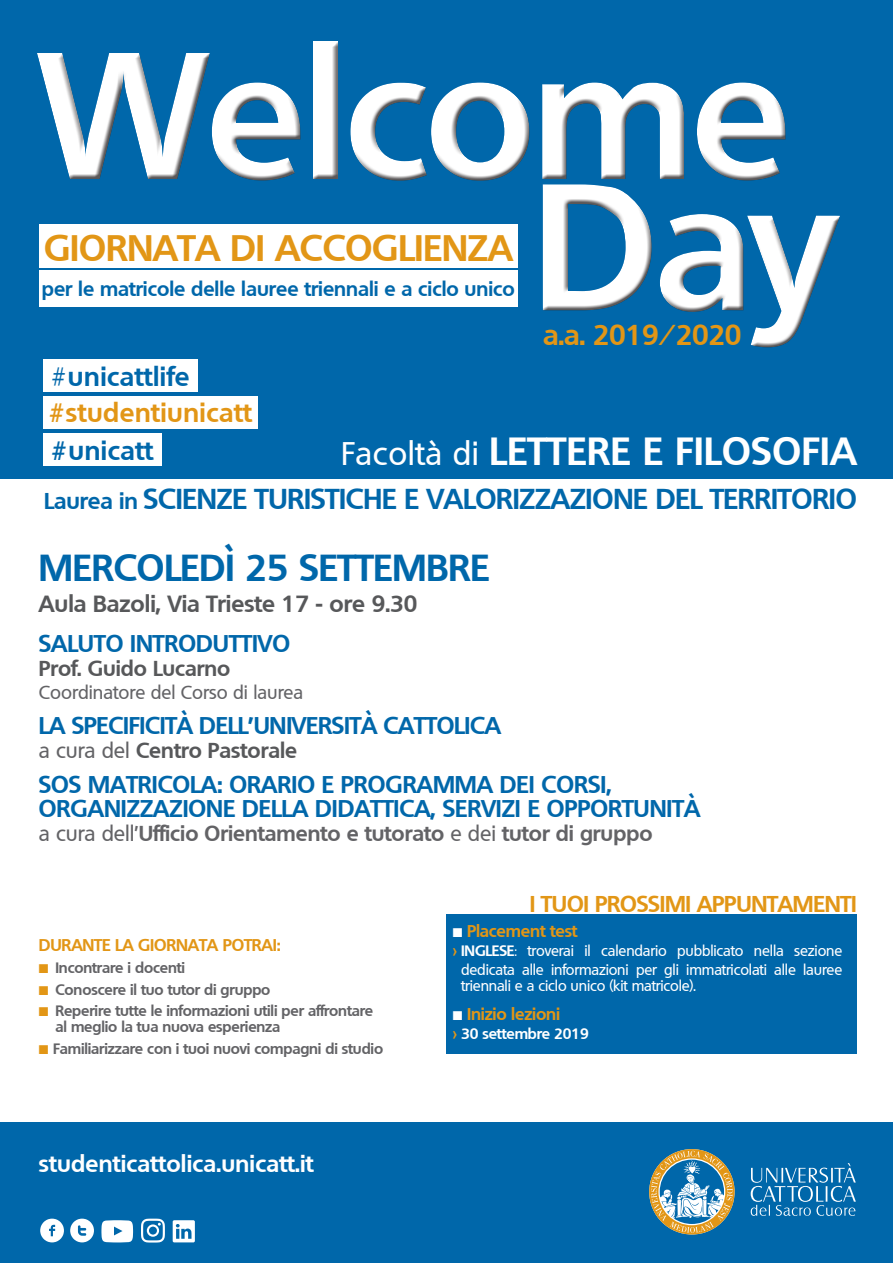
<style>
.page{position:relative;width:893px;height:1263px;background:#fff}
.page>*{position:absolute;margin:0;border:0;box-sizing:border-box;transform-origin:0 0}
.t1{font:700 174.6px/131.4px "Quebec";letter-spacing:-.01em;color:#fff;text-align:right}
.t2{font:700 38.25px "Quebec";letter-spacing:.02em;color:#fff}
.t3{font:700 36.6px "Quebec";color:#0067aa}
.t4{font:700 36px "Quebec";color:#e29616}
.t5{font:700 28.05px "Quebec";letter-spacing:-.005em;color:#0067aa}
.t6{font:700 28.05px "Quebec";letter-spacing:-.01em;color:#e29616}
.t7{font:700 25.95px "Quebec";letter-spacing:.02em;color:#0067aa}
.t8{font:700 25.95px "Quebec";letter-spacing:.02em;color:#e29616}
.t9{font:700 23.55px/24.2px "Quebec";color:#0067aa}
.t10{font:700 22.95px "Quebec";letter-spacing:.01em;color:#fff}
.t11{font:700 22.8px "Quebec";color:#57585a}
.t12{font:700 22.35px "Quebec";letter-spacing:-.01em;color:#e29616}
.t13{font:700 21px "Quebec";color:#636366}
.t14{font:700 21px "Quebec";color:#57585a}
.t15{font:700 19.8px "Quebec";color:#0067aa}
.t16{font:500 18.45px "Quebec";color:#636366}
.t17{font:700 16.65px "Quebec";letter-spacing:-.01em;color:#e29616}
.t18{font:700 14.7px/15.9px "Quebec";letter-spacing:-.01em;color:#636366}
.t19{font:500 14.7px/19px "Quebec";letter-spacing:-.01em;color:#fff;text-align:center}
.t20{font:700 14.7px "Quebec";letter-spacing:-.01em;color:#fff}
.s1{font-weight:400}
.s2{font-weight:500;font-size:31.8px}
.s3{font-size:22.35px}
.s4{font-weight:500;color:#636366}
.s5{font-weight:500}
.s6{color:#e29616}
.s7{color:#fff}
.s8{font-weight:700;color:#e29616}
.s9{font-weight:700}
</style>
<div class="page">
<div style="left:0;top:1122px;width:893px;height:141px;background:#0067aa"></div>
<div style="left:0;top:0;width:893px;height:478px;background:#0067aa"></div>
<svg style="left:649px;top:1149px;width:86px;height:85px"></svg>
<svg style="left:751px;top:1163px;width:105px;height:53px"></svg>
<div style="left:58px;top:38px;width:787px;height:315px;background:#231f20;opacity:.75"></div>
<svg style="left:40px;top:1218px;width:24px;height:24px"></svg>
<svg style="left:70px;top:1218px;width:24px;height:24px"></svg>
<svg style="left:101px;top:1220px;width:32px;height:22px"></svg>
<svg style="left:141px;top:1218px;width:24px;height:24px"></svg>
<svg style="left:173px;top:1220px;width:22px;height:22px"></svg>
<div style="left:43px;top:433px;width:119px;height:32px;background:#fff"></div>
<div style="left:43px;top:396px;width:215px;height:32px;background:#fff"></div>
<div style="left:43px;top:359px;width:155px;height:33px;background:#fff"></div>
<div style="left:39px;top:224px;width:479px;height:44px;background:#fff"></div>
<div style="left:39px;top:271px;width:479px;height:36px;background:#fff"></div>
<div style="left:446px;top:914px;width:411px;height:139px;background:#0067aa"></div>
<h1 class="t1" style="left:39px;top:45px;width:799px">Welcome<br>Day</h1>
<p class="t4" style="left:44px;top:224px;width:470px">GIORNATA DI ACCOGLIENZA</p>
<p class="t15" style="left:42px;top:275px;width:475px">per le matricole delle lauree triennali e a ciclo unico</p>
<p class="t6" style="left:543px;top:317px;width:200px">a.a. 2019/2020</p>
<p class="t7" style="left:51px;top:359px;width:140px"><span class="s1">#</span>unicattlife</p>
<p class="t8" style="left:49px;top:396px;width:204px">#studentiunicatt</p>
<p class="t7" style="left:52px;top:433px;width:103px">#unicatt</p>
<p class="t2" style="left:341px;top:426px;width:517px"><span class="s2">Facoltà di</span> LETTERE E FILOSOFIA</p>
<p class="t5" style="left:44px;top:481px;width:814px"><span class="s3">Laurea in</span> SCIENZE TURISTICHE E VALORIZZAZIONE DEL TERRITORIO</p>
<p class="t3" style="left:39px;top:544px;width:452px">MERCOLEDÌ 25 SETTEMBRE</p>
<p class="t11" style="left:39px;top:589px;width:380px">Aula Bazoli, Via Trieste 17 - ore 9.30</p>
<p class="t9" style="left:39px;top:631px;width:253px">SALUTO INTRODUTTIVO</p>
<p class="t14" style="left:39px;top:655px;width:193px">Prof. Guido Lucarno</p>
<p class="t16" style="left:39px;top:680px;width:266px">Coordinatore del Corso di laurea</p>
<p class="t9" style="left:39px;top:712px;width:464px">LA SPECIFICITÀ DELL’UNIVERSITÀ CATTOLICA</p>
<p class="t14" style="left:39px;top:736px;width:260px"><span class="s4">a cura del</span> Centro Pastorale</p>
<p class="t9" style="left:39px;top:772px;width:663px">SOS MATRICOLA: ORARIO E PROGRAMMA DEI CORSI,<br>ORGANIZZAZIONE DELLA DIDATTICA, SERVIZI E OPPORTUNITÀ</p>
<p class="t13" style="left:39px;top:820px;width:615px"><span class="s5">a cura dell’</span>Ufficio Orientamento e tutorato <span class="s5">e dei</span> tutor di gruppo</p>
<p class="t17" style="left:39px;top:934px;width:243px">DURANTE LA GIORNATA POTRAI:</p>
<p class="t18" style="left:39px;top:959px;width:148px"><span class="s6">■</span> Incontrare i docenti</p>
<p class="t18" style="left:39px;top:981px;width:233px"><span class="s6">■</span> Conoscere il tuo tutor di gruppo</p>
<p class="t18" style="left:55px;top:1003px;width:319px;text-indent:-17px"><span class="s6">■</span> Reperire tutte le informazioni utili per affrontare al meglio la tua nuova esperienza</p>
<p class="t18" style="left:39px;top:1040px;width:346px"><span class="s6">■</span> Familiarizzare con i tuoi nuovi compagni di studio</p>
<p class="t10" style="left:39px;top:1148px;width:276px">studenticattolica.unicatt.it</p>
<p class="t12" style="left:530px;top:889px;width:328px">I TUOI PROSSIMI APPUNTAMENTI</p>
<p class="t17" style="left:453px;top:920px;width:126px"><span class="s7">■</span> Placement test</p>
<p class="t19" style="left:453px;top:941px;width:391px"><span class="s8">&gt;</span> <span class="s9">INGLESE</span><span class="s1">:</span> troverai il calendario pubblicato nella sezione dedicata alle informazioni per gli immatricolati alle lauree</p>
<p class="t19" style="left:461px;top:976px;width:236px">triennali e a ciclo unico (kit matricole).</p>
<p class="t17" style="left:453px;top:1003px;width:109px"><span class="s7">■</span> Inizio lezioni</p>
<p class="t20" style="left:453px;top:1024px;width:137px"><span class="s6">&gt;</span> 30 settembre 2019</p>
</div>
